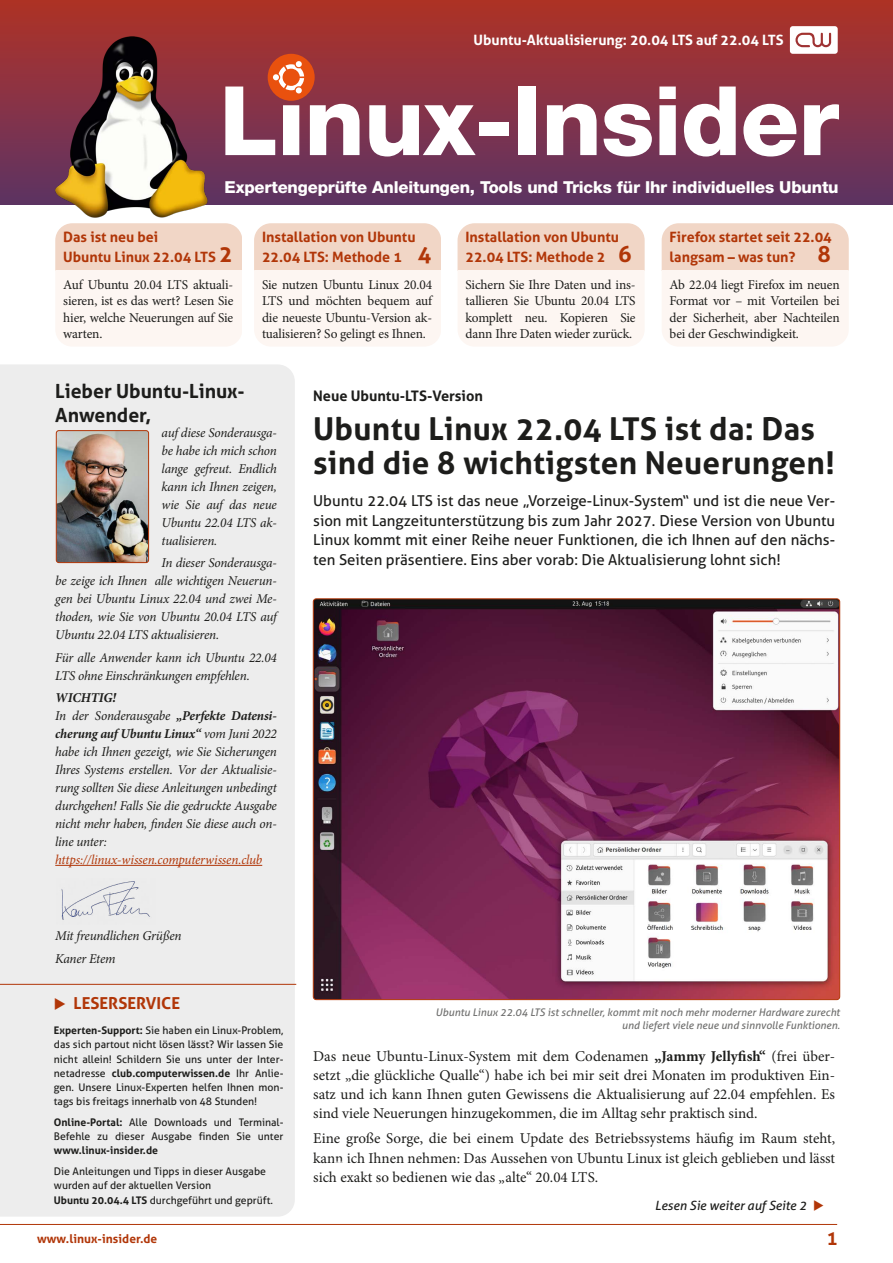
<style>
.page{position:relative;width:893px;height:1263px;background:#fff}
.page>*{position:absolute;margin:0;border:0;box-sizing:border-box;transform-origin:0 0}
.t1{font:800 96px "Helvetica Neue LT Pro";letter-spacing:-.01em;color:#fff}
.t2{font:700 31.5px/34.5px "Aller";letter-spacing:.01em;color:#1d1d1b}
.t3{font:700 19.5px/24px "Aller";color:#1d1d1b}
.t4{font:700 18px "Aller";color:#b13608}
.t5{font:800 16.5px "Helvetica Neue LT Pro";letter-spacing:-.01em;color:#fff}
.t6{font:700 16.5px "Aller";color:#b13608}
.t7{font:15px/19.2px "Minion Pro";color:#1d1d1b;text-align:justify}
.t8{font:15px/19.5px "Aller";color:#1d1d1b;text-align:justify}
.t9{font:700 14.55px "Aller";color:#1d1d1b}
.t10{font:700 14.25px/19.5px "Aller";color:#b13608}
.t11{font:700 14.25px "Aller";color:#fff}
.t12{font:italic 13.5px/18px "Minion Pro";letter-spacing:-.015em;color:#1d1d1b}
.t13{font:13.5px/16.5px "Minion Pro";letter-spacing:-.01em;color:#1d1d1b;text-align:justify}
.t14{font:italic 13.5px "Minion Pro";letter-spacing:-.015em;color:#b13608}
.t15{font:italic 12.75px "Aller";color:#1d1d1b}
.t16{font:700 12px "Aller";letter-spacing:.005em;color:#b13608}
.t17{font:10.5px/14.2px "Aller";color:#1d1d1b}
.t18{font:italic 10.5px/13.5px "Aller";color:#70706f;text-align:right}
.t19{font:700 10.5px "Aller";color:#1d1d1b}
.s1{font-size:22.5px}
.s2{font-weight:700}
.s3{color:#b13608}
</style>
<div class="page">
<div style="left:0;top:0;width:893px;height:205px;background:linear-gradient(to bottom,#b03226,#5d3364)"></div>
<hr style="left:0;top:1224px;width:837px;height:1px;background:#b13608">
<div style="left:0;top:364px;width:295px;height:852px;background:#ededed"></div>
<hr style="left:55px;top:865px;width:207px;height:1px;background:#b13608">
<svg style="left:790px;top:26px;width:48px;height:28px"></svg>
<hr style="left:0;top:984px;width:296px;height:1px;background:#b13608">
<div style="left:458px;top:223px;width:186px;height:47px;background:#f1d6c6"></div>
<div style="left:458px;top:270px;width:186px;height:77px;background:#fdf6f2"></div>
<div style="left:55px;top:223px;width:187px;height:47px;background:#f1d6c6"></div>
<div style="left:55px;top:270px;width:187px;height:77px;background:#fdf6f2"></div>
<div style="left:254px;top:223px;width:187px;height:47px;background:#f1d6c6"></div>
<div style="left:254px;top:270px;width:187px;height:77px;background:#fdf6f2"></div>
<div style="left:662px;top:223px;width:186px;height:47px;background:#f1d6c6"></div>
<div style="left:662px;top:270px;width:186px;height:77px;background:#fdf6f2"></div>
<img style="left:315px;top:600px;width:523px;height:398px">
<div style="left:268px;top:54px;width:46px;height:46px;background:#e9510e;border-radius:50%"></div>
<svg style="left:273px;top:61px;width:31px;height:33px"></svg>
<img style="left:40px;top:21px;width:183px;height:215px">
<img style="left:56px;top:432px;width:93px;height:131px">
<div style="left:56px;top:430px;width:93px;height:133px;border:1px solid #b13608;border-radius:3px"></div>
<img style="left:56px;top:878px;width:99px;height:46px">
<svg style="left:66px;top:1009px;width:15px;height:1px"></svg>
<p class="t11" style="left:474px;top:31px;width:311px">Ubuntu-Aktualisierung: 20.04 LTS auf 22.04 LTS</p>
<h1 class="t1" style="left:219px;top:64px;width:621px">Linux-Insider</h1>
<p class="t5" style="left:225px;top:177px;width:616px">Expertengeprüfte Anleitungen, Tools und Tricks für Ihr individuelles Ubuntu</p>
<p class="t10" style="left:465px;top:227px;width:167px">Installation von Ubuntu<br>22.04 LTS: Methode 2 <span class="s1">6</span></p>
<p class="t13" style="left:465px;top:276px;width:172px">Sichern Sie Ihre Daten und ins&shy;tallieren Sie Ubuntu 20.04 LTS komplett neu. Kopieren Sie dann Ihre Daten wieder zurück.</p>
<p class="t10" style="left:63px;top:227px;width:171px">Das ist neu bei<br>Ubuntu Linux 22.04 LTS <span class="s1">2</span></p>
<p class="t13" style="left:63px;top:276px;width:172px">Auf Ubuntu 20.04 LTS aktuali&shy;sieren, ist es das wert? Lesen Sie hier, welche Neuerungen auf Sie warten.</p>
<p class="t10" style="left:262px;top:227px;width:171px">Installation von Ubuntu<br>22.04 LTS: Methode 1 <span class="s1">4</span></p>
<p class="t13" style="left:262px;top:276px;width:172px">Sie nutzen Ubuntu Linux 20.04<br>LTS und möchten bequem auf die neueste Ubuntu-Version ak&shy;tualisieren? So gelingt es Ihnen.</p>
<p class="t10" style="left:670px;top:227px;width:164px">Firefox startet seit 22.04 langsam – was tun? <span class="s1">8</span></p>
<p class="t13" style="left:670px;top:276px;width:172px">Ab 22.04 liegt Firefox im neuen Format vor – mit Vorteilen bei der Sicherheit, aber Nachteilen bei der Geschwindigkeit.</p>
<h3 class="t3" style="left:55px;top:378px;width:191px">Lieber Ubuntu-Linux-<br>Anwender,</h3>
<p class="t12" style="left:162px;top:424px;width:117px;text-align:justify">auf diese Sonderausga&shy;be habe ich mich schon lange gefreut. Endlich kann ich Ihnen zeigen, wie Sie auf das neue Ubuntu 22.04 LTS ak&shy;tualisieren.</p>
<p class="t12" style="left:55px;top:554px;width:223px;text-align:justify;text-indent:106px">In dieser Sonderausga&shy;be zeige ich Ihnen alle wichtigen Neuerun&shy;gen bei Ubuntu Linux 22.04 und zwei Me&shy;thoden, wie Sie von Ubuntu 20.04 LTS auf Ubuntu 22.04 LTS aktualisieren.</p>
<p class="t12" style="left:55px;top:648px;width:223px">Für alle Anwender kann ich Ubuntu 22.04<br>LTS ohne Einschränkungen empfehlen.</p>
<p class="t12" style="left:55px;top:689px;width:223px"><span class="s2">WICHTIG!<br></span>In der Sonderausgabe <span class="s2">„Perfekte Datensi&shy;cherung auf Ubuntu Linux“</span> vom Juni 2022 habe ich Ihnen gezeigt, wie Sie Sicherungen Ihres Systems erstellen. Vor der Aktualisie&shy;rung sollten Sie diese Anleitungen unbedingt durchgehen! Falls Sie die gedruckte Ausgabe nicht mehr haben, finden Sie diese auch on&shy;line unter:</p>
<p class="t14" style="left:55px;top:850px;width:208px">https://linux-wissen.computerwissen.club</p>
<p class="t12" style="left:55px;top:925px;width:128px;line-height:22.2px">Mit freundlichen Grüßen<br>Kaner Etem</p>
<p class="t6" style="left:54px;top:993px;width:128px">◆ LESERSERVICE</p>
<p class="t17" style="left:54px;top:1023px;width:231px;text-align:justify"><span class="s2">Experten-Support:</span> Sie haben ein Linux-Problem, das sich partout nicht lösen lässt? Wir lassen Sie nicht allein! Schildern Sie uns unter der Inter&shy;netadresse <span class="s2">club.computerwissen.de</span> Ihr Anlie&shy;gen. Unsere Linux-Experten helfen Ihnen mon&shy;tags bis freitags innerhalb von 48 Stunden!</p>
<p class="t17" style="left:54px;top:1115px;width:231px"><span class="s2">Online-Portal:</span> Alle Downloads und Terminal-<br>Befehle zu dieser Ausgabe finden Sie unter</p>
<p class="t19" style="left:54px;top:1144px;width:106px">www.linux-insider.de</p>
<p class="t17" style="left:54px;top:1164px;width:221px">Die Anleitungen und Tipps in dieser Ausgabe wurden auf der aktuellen Version<br><span class="s2">Ubuntu 20.04.4 LTS</span> durchgeführt und geprüft.</p>
<p class="t16" style="left:37px;top:1231px;width:122px">www.linux-insider.de</p>
<p class="t9" style="left:313px;top:387px;width:171px">Neue Ubuntu-LTS-Version</p>
<h2 class="t2" style="left:313px;top:411px;width:523px">Ubuntu Linux 22.04 LTS ist da: Das sind die 8 wichtigsten Neuerungen!</h2>
<p class="t8" style="left:313px;top:491px;width:523px">Ubuntu 22.04 LTS ist das neue „Vorzeige-Linux-System“ und ist die neue Ver&shy;sion mit Langzeitunterstützung bis zum Jahr 2027. Diese Version von Ubuntu Linux kommt mit einer Reihe neuer Funktionen, die ich Ihnen auf den nächs&shy;ten Seiten präsentiere. Eins aber vorab: Die Aktualisierung lohnt sich!</p>
<p class="t18" style="left:435px;top:1005px;width:406px">Ubuntu Linux 22.04 LTS ist schneller, kommt mit noch mehr moderner Hardware zurecht und liefert viele neue und sinnvolle Funktionen.</p>
<p class="t7" style="left:313px;top:1046px;width:523px">Das neue Ubuntu-Linux-System mit dem Codenamen <span class="s2">„Jammy Jellyfish“</span> (frei über&shy;setzt „die glückliche Qualle“) habe ich bei mir seit drei Monaten im produktiven Ein&shy;satz und ich kann Ihnen guten Gewissens die Aktualisierung auf 22.04 empfehlen. Es sind viele Neuerungen hinzugekommen, die im Alltag sehr praktisch sind.</p>
<p class="t7" style="left:313px;top:1129px;width:523px">Eine große Sorge, die bei einem Update des Betriebssystems häufig im Raum steht, kann ich Ihnen nehmen: Das Aussehen von Ubuntu Linux ist gleich geblieben und lässt sich exakt so bedienen wie das „alte“ 20.04 LTS.</p>
<p class="t15" style="left:655px;top:1197px;width:171px">Lesen Sie weiter auf Seite 2 <span class="s3">◆</span></p>
<h3 class="t4" style="left:827px;top:1228px;width:12px">1</h3>
</div>
